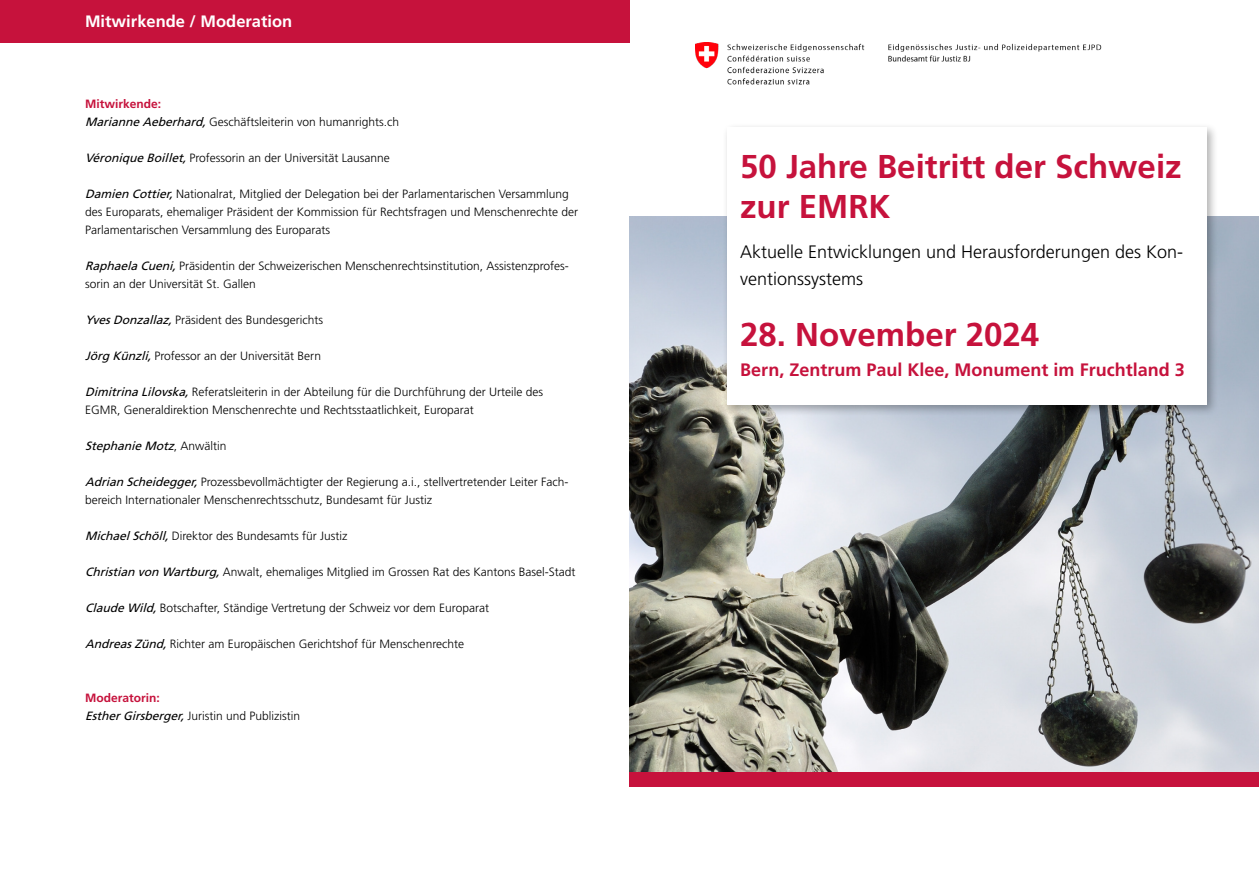
<style>
.page{position:relative;width:1259px;height:893px;background:#fff}
.page>*{position:absolute;margin:0;border:0;box-sizing:border-box;transform-origin:0 0}
.t1{font:700 33px/39.6px "Frutiger LT Std";color:#c6123c}
.t2{font:300 18px/27px "Frutiger LT Std";color:#000}
.t3{font:700 18px "Frutiger LT Std";color:#c6123c}
.t4{font:700 16.5px "Frutiger LT Std";color:#fff}
.t5{font:300 12px/18px "Frutiger LT Std";color:#000}
.t6{font:italic 12px "Frutiger LT Std";color:#000}
.s1{font-weight:700;color:#c6123c}
.s2{font-weight:400;font-style:italic}
.s3{font-weight:300;font-style:normal}
</style>
<div class="page">
<img style="left:629px;top:216px;width:630px;height:556px">
<div style="left:722px;top:122px;width:496px;height:294px;background:#000;opacity:.3"></div>
<div style="left:727px;top:128px;width:480px;height:277px;background:#fff"></div>
<div style="left:629px;top:772px;width:630px;height:15px;background:#c6123c"></div>
<div style="left:0;top:0;width:629px;height:43px;background:#c6123c"></div>
<img style="left:695px;top:43px;width:407px;height:42px">
<h3 class="t4" style="left:85px;top:12px;width:209px">Mitwirkende / Moderation</h3>
<p class="t5" style="left:85px;top:95px;width:316px"><span class="s1">Mitwirkende:<br></span><span class="s2">MarianneAeberhard,</span>Geschäftsleiterin von humanrights.ch</p>
<p class="t5" style="left:85px;top:149px;width:306px"><span class="s2">VéroniqueBoillet,</span>Professorin an der Universität Lausanne</p>
<p class="t5" style="left:85px;top:185px;width:494px"><span class="s2">Damien Cottier,</span>Nationalrat, Mitglied der Delegation bei der Parlamentarischen Versammlung des Europarats, ehemaliger Präsident der Kommission für Rechtsfragen und Menschenrechte der<br>Parlamentarischen Versammlung des Europarats</p>
<p class="t5" style="left:85px;top:257px;width:485px"><span class="s2">RaphaelaCueni,</span>Präsidentin der Schweizerischen Menschenrechtsinstitution, Assistenzprofes&shy;sorin an der Universität St. Gallen</p>
<p class="t5" style="left:85px;top:311px;width:240px"><span class="s2">YvesDonzallaz,</span>Präsident des Bundesgerichts</p>
<p class="t5" style="left:85px;top:347px;width:238px"><span class="s2">Jörg Künzli,</span>Professor an der Universität Bern</p>
<p class="t5" style="left:85px;top:383px;width:459px"><span class="s2">DimitrinaLilovska,</span>Referatsleiterin in der Abteilung für die Durchführung der Urteile des<br>EGMR, Generaldirektion Menschenrechte und Rechtsstaatlichkeit, Europarat</p>
<p class="t6" style="left:85px;top:439px;width:143px">StephanieMotz<span class="s3">, A n w ä l t i n</span></p>
<p class="t5" style="left:85px;top:473px;width:485px"><span class="s2">Adrian Scheidegger,</span>Prozessbevollmächtigter der Regierung a.i., stellvertretender Leiter Fach&shy;bereich Internationaler Menschenrechtsschutz, Bundesamt für Justiz</p>
<p class="t5" style="left:85px;top:527px;width:264px"><span class="s2">MichaelSchöll,</span>Direktor des Bundesamts für Justiz</p>
<p class="t5" style="left:85px;top:563px;width:492px"><span class="s2">Christian von Wartburg,</span>Anwalt, ehemaliges Mitglied im Grossen Rat des Kantons Basel-Stadt</p>
<p class="t5" style="left:85px;top:599px;width:405px"><span class="s2">ClaudeWild,</span>Botschafter, Ständige Vertretung der Schweiz vor dem Europarat</p>
<p class="t5" style="left:85px;top:635px;width:380px"><span class="s2">AndreasZünd,</span>Richter am Europäischen Gerichtshof für Menschenrechte</p>
<p class="t5" style="left:85px;top:689px;width:216px"><span class="s1">Moderatorin:<br></span><span class="s2">EstherGirsberger,</span>Juristin und Publizistin</p>
<h1 class="t1" style="left:740px;top:147px;width:443px">50 Jahre Beitritt der Schweiz zur EMRK</h1>
<h2 class="t2" style="left:740px;top:238px;width:444px">Aktuelle Entwicklungen und Herausforderungen des Kon&shy;ventionssystems</h2>
<h1 class="t1" style="left:740px;top:315px;width:300px">28. November 2024</h1>
<h2 class="t3" style="left:740px;top:359px;width:446px">Bern, Zentrum Paul Klee, Monument im Fruchtland 3</h2>
</div>
